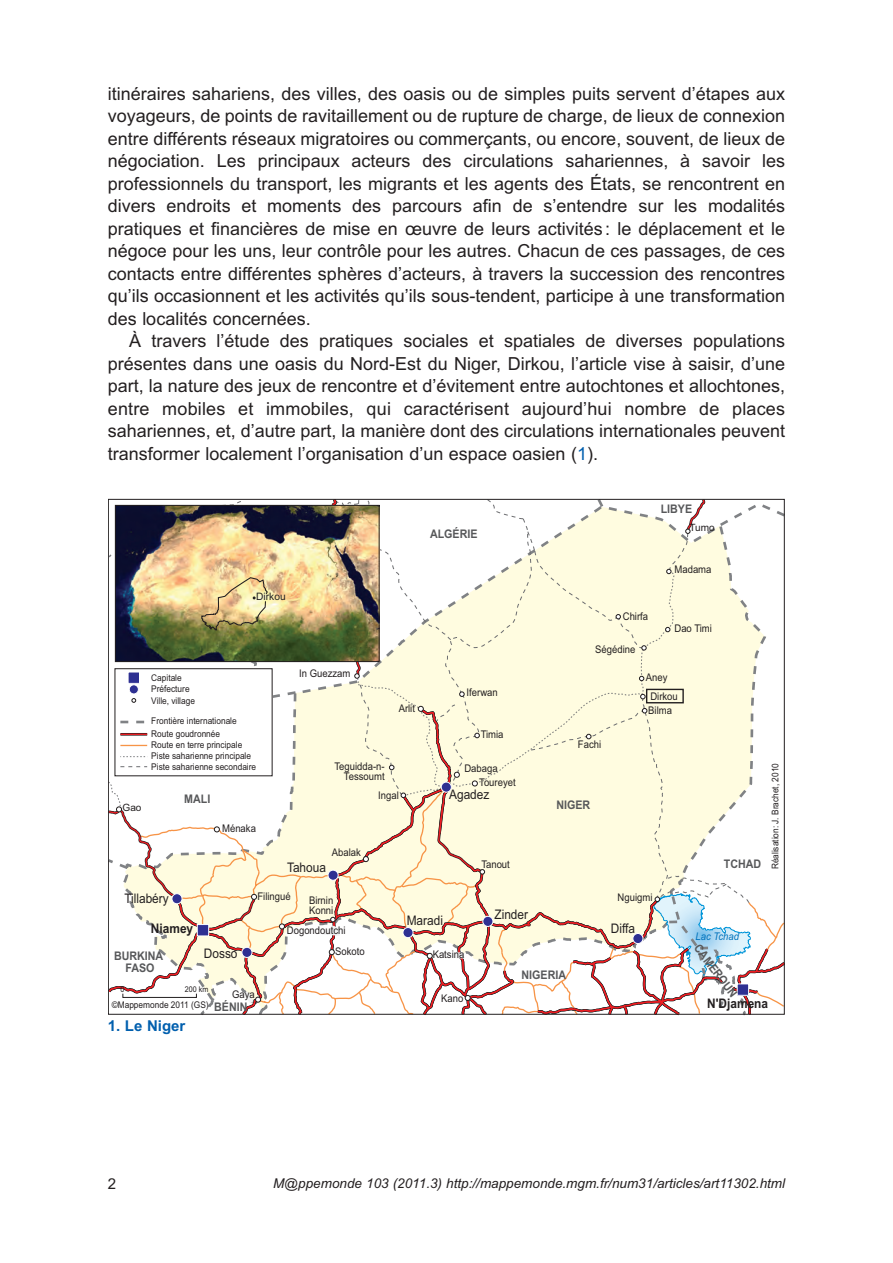
<style>
.page{position:relative;width:893px;height:1263px;background:#fff}
.page>*{position:absolute;margin:0;border:0;box-sizing:border-box;transform-origin:0 0}
.t1{font:18px/22.5px "Arial";color:#231f20;text-align:justify}
.t2{font:700 15px "Arial";color:#015fae}
.t3{font:15px "Arial";color:#231f20}
.t4{font:italic 13.5px "Arial";color:#231f20}
.t5{font:13.2px "Arial";color:#231f20;scale:.9 1}
.t6{font:700 13.2px "Arial";color:#231f20;scale:.9 1}
.t7{font:700 11.85px/11.9px "Arial";color:#57585a;text-align:center;scale:.9 1}
.t8{font:10.5px/10.5px "Arial";color:#231f20;text-align:right;scale:.9 1}
.t9{font:italic 10.5px "Arial";color:#0072bc;scale:.9 1}
.t10{font:10.2px "Arial";color:#231f20}
.t11{font:10.05px "Arial";color:#231f20}
.t12{font:9.3px/11.2px "Arial";color:#231f20;scale:.9 1}
.t13{font:7.95px "Arial";color:#231f20;scale:.9 1}
.s1{color:#015fae}
</style>
<div class="page">
<svg style="left:108px;top:499px;width:677px;height:516px"></svg>
<p class="t1" style="left:108px;top:82px;width:679px">itinéraires sahariens, des villes, des oasis ou de simples puits servent d’étapes aux voyageurs, de points de ravitaillement ou de rupture de charge, de lieux de connexion entre différents réseaux migratoires ou commerçants, ou encore, souvent, de lieux de négociation. Les principaux acteurs des circulations sahariennes, à savoir les professionnels du transport, les migrants et les agents des États, se rencontrent en divers endroits et moments des parcours afin de s’entendre sur les modalités pratiques et financières de mise en œuvre de leurs activités : le déplacement et le négoce pour les uns, leur contrôle pour les autres. Chacun de ces passages, de ces contacts entre différentes sphères d’acteurs, à travers la succession des rencontres qu’ils occasionnent et les activités qu’ils sous-tendent, participe à une transformation des localités concernées.</p>
<p class="t1" style="left:108px;top:330px;width:679px;text-indent:21px">À travers l’étude des pratiques sociales et spatiales de diverses populations présentes dans une oasis du Nord-Est du Niger, Dirkou, l’article vise à saisir, d’une part, la nature des jeux de rencontre et d’évitement entre autochtones et allochtones, entre mobiles et immobiles, qui caractérisent aujourd’hui nombre de places sahariennes, et, d’autre part, la manière dont des circulations internationales peuvent transformer localement l’organisation d’un espace oasien (<span class="s1">1</span>).</p>
<p class="t10" style="left:256px;top:590px;width:31px">Dirkou</p>
<p class="t7" style="left:430px;top:528px;width:54px">ALGÉRIE</p>
<p class="t11" style="left:123px;top:801px;width:21px">Gao</p>
<p class="t12" style="left:151px;top:672px;width:50px">Capitale<br>Préfecture<br>Ville, village</p>
<p class="t12" style="left:151px;top:715px;width:103px;line-height:11.9px">Frontière internationale<br>Route goudronnée<br>Route en terre principale</p>
<p class="t12" style="left:151px;top:750px;width:118px">Piste saharienne principale<br>Piste saharienne secondaire</p>
<p class="t7" style="left:184px;top:793px;width:31px">MALI</p>
<p class="t8" style="left:222px;top:823px;width:39px">Ménaka</p>
<p class="t8" style="left:299px;top:668px;width:58px">In Guezzam</p>
<p class="t8" style="left:399px;top:703px;width:20px">Arlit</p>
<p class="t8" style="left:334px;top:761px;width:57px">Teguidda-n-<br>Tessoumt</p>
<p class="t8" style="left:378px;top:790px;width:24px">Ingal</p>
<p class="t8" style="left:332px;top:848px;width:34px">Abalak</p>
<p class="t5" style="left:287px;top:859px;width:45px">Tahoua</p>
<p class="t8" style="left:467px;top:687px;width:36px">Iferwan</p>
<p class="t8" style="left:481px;top:729px;width:27px">Timia</p>
<p class="t8" style="left:464px;top:763px;width:38px">Dabaga</p>
<p class="t8" style="left:479px;top:777px;width:42px">Toureyet</p>
<p class="t5" style="left:449px;top:786px;width:46px">Agadez</p>
<p class="t8" style="left:481px;top:859px;width:33px">Tanout</p>
<p class="t5" style="left:124px;top:889px;width:51px">Tillabéry</p>
<p class="t6" style="left:151px;top:919px;width:48px">Niamey</p>
<p class="t8" style="left:257px;top:891px;width:38px">Filingué</p>
<p class="t8" style="left:309px;top:895px;width:29px;text-align:left">Birnin<br>Konni</p>
<p class="t8" style="left:287px;top:925px;width:67px">Dogondoutchi</p>
<p class="t5" style="left:407px;top:912px;width:42px">Maradi</p>
<p class="t5" style="left:494px;top:906px;width:39px">Zinder</p>
<p class="t7" style="left:661px;top:503px;width:36px">LIBYE</p>
<p class="t11" style="left:689px;top:521px;width:27px">Tumo</p>
<p class="t8" style="left:674px;top:564px;width:43px">Madama</p>
<p class="t8" style="left:623px;top:611px;width:30px">Chirfa</p>
<p class="t8" style="left:595px;top:644px;width:46px">Ségédine</p>
<p class="t8" style="left:674px;top:623px;width:43px">Dao Timi</p>
<p class="t8" style="left:646px;top:672px;width:26px">Aney</p>
<p class="t8" style="left:650px;top:691px;width:32px">Dirkou</p>
<p class="t8" style="left:578px;top:739px;width:27px">Fachi</p>
<p class="t7" style="left:556px;top:799px;width:39px">NIGER</p>
<p class="t8" style="left:648px;top:705px;width:28px">Bilma</p>
<p class="t8" style="left:618px;top:892px;width:40px">Nguigmi</p>
<p class="t5" style="left:611px;top:920px;width:28px">Diffa</p>
<p class="t7" style="left:724px;top:858px;width:43px">TCHAD</p>
<p class="t9" style="left:696px;top:929px;width:50px">Lac Tchad</p>
<p class="t12" style="left:770px;top:869px;width:120px;rotate:-90deg">Réalisation: J. Brachet, 2010</p>
<p class="t7" style="left:114px;top:950px;width:56px">BURKINA<br>FASO</p>
<p class="t5" style="left:204px;top:945px;width:39px">Dosso</p>
<p class="t13" style="left:121px;top:984px;width:6px">0</p>
<p class="t13" style="left:185px;top:984px;width:27px">200 km</p>
<p class="t8" style="left:232px;top:989px;width:27px">Gaya</p>
<p class="t7" style="left:214px;top:1001px;width:38px">BÉNIN</p>
<p class="t12" style="left:112px;top:999px;width:109px">©Mappemonde 2011 (GS)</p>
<p class="t8" style="left:335px;top:946px;width:34px">Sokoto</p>
<p class="t8" style="left:433px;top:949px;width:37px">Katsina</p>
<p class="t8" style="left:441px;top:993px;width:26px">Kano</p>
<p class="t7" style="left:522px;top:969px;width:51px">NIGERIA</p>
<p class="t7" style="left:701px;top:942px;width:71px;rotate:53deg">CAMEROUN</p>
<p class="t6" style="left:707px;top:994px;width:69px">N'Djamena</p>
<p class="t2" style="left:108px;top:1017px;width:79px">1. Le Niger</p>
<p class="t3" style="left:108px;top:1175px;width:10px">2</p>
<p class="t4" style="left:273px;top:1175px;width:513px">M@ppemonde 103 (2011.3) http://mappemonde.mgm.fr/num31/articles/art11302.html</p>
</div>
